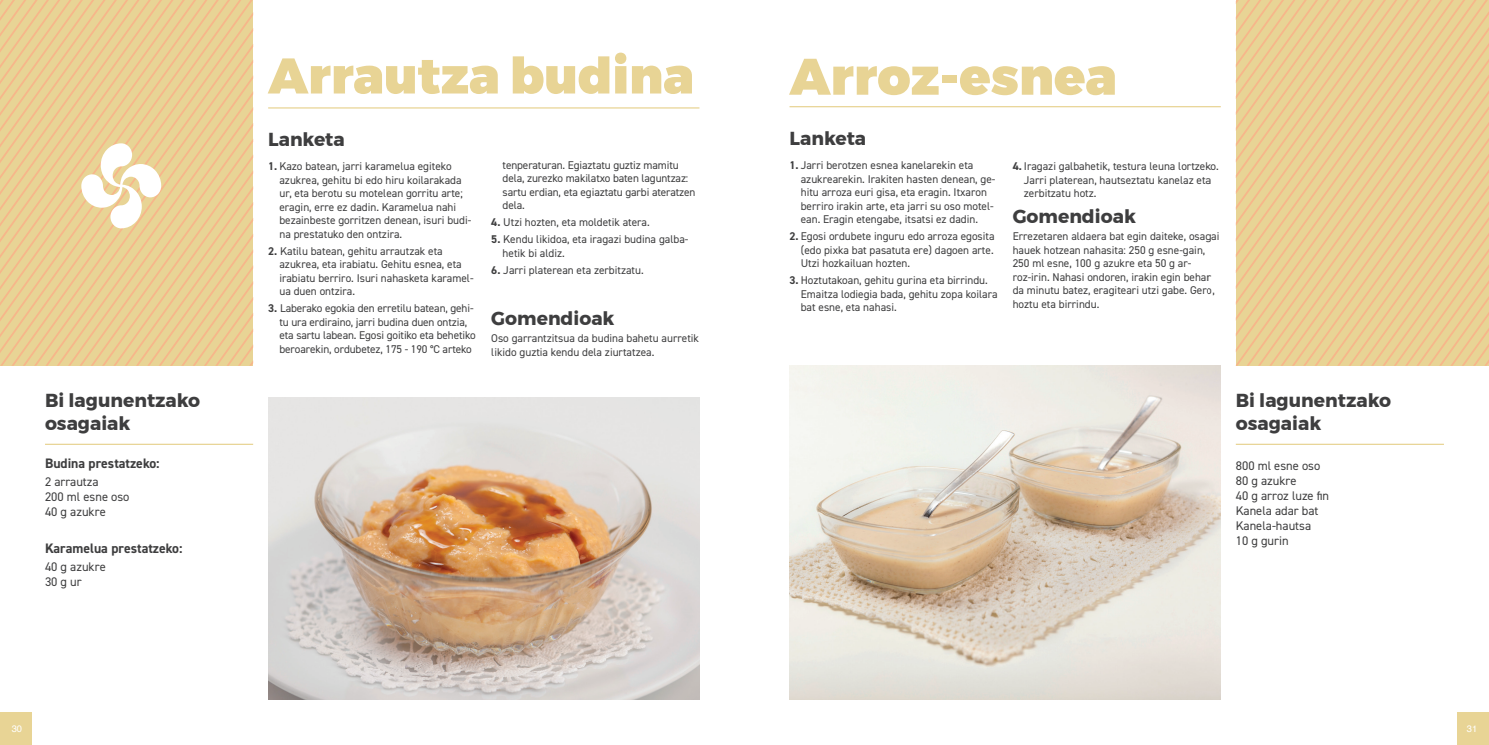
<style>
.page{position:relative;width:1489px;height:745px;background:#fff}
.page>*{position:absolute;margin:0;border:0;box-sizing:border-box;transform-origin:0 0}
.t1{font:900 51.25px "Montserrat";color:#e8d495}
.t2{font:900 50px "Montserrat";color:#e8d495}
.t3{font:700 18.75px/22.5px "Montserrat";color:#3e3e3f}
.t4{font:700 13.75px "DIN2014";color:#3e3e3f}
.t5{font:12.5px "DIN2014";color:#3e3e3f}
.t6{font:11.25px/13.5px "DIN2014";color:#3e3e3f}
.t7{font:9.38px "Helvetica";color:#fff}
.s1{font-weight:700}
</style>
<div class="page">
<div style="left:1457px;top:712px;width:31px;height:32px;background:#e8d495"></div>
<div style="left:0;top:712px;width:31px;height:32px;background:#e8d495"></div>
<img style="left:268px;top:397px;width:431px;height:302px">
<hr style="left:268px;top:107px;width:431px;height:1px;background:#e8d495">
<hr style="left:45px;top:443px;width:208px;height:1px;background:#e8d495">
<svg style="left:0;top:0;width:253px;height:365px;background:#ebcf96"></svg>
<img style="left:789px;top:365px;width:431px;height:334px">
<svg style="left:1235px;top:0;width:253px;height:365px;background:#ecd29c"></svg>
<hr style="left:1235px;top:443px;width:208px;height:1px;background:#e8d495">
<hr style="left:789px;top:106px;width:431px;height:1px;background:#e8d495">
<p class="t3" style="left:45px;top:389px;width:157px">Bi lagunentzako osagaiak</p>
<p class="t4" style="left:45px;top:453px;width:116px">Budina prestatzeko:</p>
<p class="t5" style="left:45px;top:473px;width:55px">2 arrautza</p>
<p class="t5" style="left:45px;top:488px;width:86px">200 ml esne oso</p>
<p class="t5" style="left:45px;top:503px;width:62px">40 g azukre</p>
<p class="t4" style="left:45px;top:538px;width:139px">Karamelua prestatzeko:</p>
<p class="t5" style="left:45px;top:559px;width:62px">40 g azukre</p>
<p class="t5" style="left:45px;top:574px;width:38px">30 g ur</p>
<p class="t2" style="left:268px;top:35px;width:427px">Arrautza budina</p>
<p class="t3" style="left:268px;top:128px;width:78px">Lanketa</p>
<p class="t6" style="left:279px;top:159px;width:193px;text-indent:-11px"><span class="s1">1.</span> Kazo batean, jarri karamelua egiteko azukrea, gehitu bi edo hiru koilarakada ur, eta berotu su motelean gorritu arte; eragin, erre ez dadin. Karamelua nahi bezainbeste gorritzen denean, isuri budi&shy;na prestatuko den ontzira.</p>
<p class="t6" style="left:279px;top:244px;width:196px;text-indent:-11px"><span class="s1">2.</span> Katilu batean, gehitu arrautzak eta azukrea, eta irabiatu. Gehitu esnea, eta irabiatu berriro. Isuri nahasketa karamel&shy;ua duen ontzira.</p>
<p class="t6" style="left:279px;top:301px;width:198px;text-indent:-11px"><span class="s1">3.</span> Laberako egokia den erretilu batean, gehi&shy;tu ura erdiraino, jarri budina duen ontzia, eta sartu labean. Egosi goitiko eta behetiko beroarekin, ordubetez, 175 - 190 °C arteko</p>
<p class="t6" style="left:502px;top:158px;width:194px">tenperaturan. Egiaztatu guztiz mamitu dela, zurezko makilatxo baten laguntzaz: sartu erdian, eta egiaztatu garbi ateratzen dela.</p>
<p class="t6" style="left:491px;top:215px;width:160px"><span class="s1">4.</span> Utzi hozten, eta moldetik atera.</p>
<p class="t6" style="left:502px;top:232px;width:187px;text-indent:-11px"><span class="s1">5.</span> Kendu likidoa, eta iragazi budina galba&shy;hetik bi aldiz.</p>
<p class="t6" style="left:491px;top:263px;width:154px"><span class="s1">6.</span> Jarri platerean eta zerbitzatu.</p>
<p class="t3" style="left:491px;top:307px;width:125px">Gomendioak</p>
<p class="t6" style="left:491px;top:331px;width:209px">Oso garrantzitsua da budina bahetu aurretik likido guztia kendu dela ziurtatzea.</p>
<p class="t1" style="left:789px;top:34px;width:329px">Arroz-esnea</p>
<p class="t3" style="left:789px;top:127px;width:78px">Lanketa</p>
<p class="t6" style="left:800px;top:158px;width:196px;text-indent:-11px"><span class="s1">1.</span> Jarri berotzen esnea kanelarekin eta azukrearekin. Irakiten hasten denean, ge&shy;hitu arroza euri gisa, eta eragin. Itxaron berriro irakin arte, eta jarri su oso motel&shy;ean. Eragin etengabe, itsatsi ez dadin.</p>
<p class="t6" style="left:800px;top:229px;width:195px;text-align:justify;text-indent:-11px"><span class="s1">2.</span> Egosi ordubete inguru edo arroza egosita (edo pixka bat pasatuta ere) dagoen arte.<br>Utzi hozkailuan hozten.</p>
<p class="t6" style="left:800px;top:273px;width:198px;text-indent:-11px"><span class="s1">3.</span> Hoztutakoan, gehitu gurina eta birrindu.<br>Emaitza lodiegia bada, gehitu zopa koilara bat esne, eta nahasi.</p>
<p class="t6" style="left:1023px;top:159px;width:196px;text-indent:-11px"><span class="s1">4.</span> Iragazi galbahetik, testura leuna lortzeko.<br>Jarri platerean, hautseztatu kanelaz eta zerbitzatu hotz.</p>
<p class="t3" style="left:1012px;top:205px;width:125px">Gomendioak</p>
<p class="t6" style="left:1012px;top:229px;width:208px">Errezetaren aldaera bat egin daiteke, osagai hauek hotzean nahasita: 250 g esne-gain, 250 ml esne, 100 g azukre eta 50 g ar&shy;roz-irin. Nahasi ondoren, irakin egin behar da minutu batez, eragiteari utzi gabe. Gero, hoztu eta birrindu.</p>
<p class="t3" style="left:1235px;top:389px;width:157px">Bi lagunentzako osagaiak</p>
<p class="t5" style="left:1235px;top:457px;width:86px">800 ml esne oso</p>
<p class="t5" style="left:1235px;top:472px;width:62px">80 g azukre</p>
<p class="t5" style="left:1235px;top:487px;width:95px">40 g arroz luze fin</p>
<p class="t5" style="left:1235px;top:502px;width:84px">Kanela adar bat</p>
<p class="t5" style="left:1235px;top:517px;width:77px">Kanela-hautsa</p>
<p class="t5" style="left:1235px;top:532px;width:54px">10 g gurin</p>
<p class="t7" style="left:12px;top:721px;width:12px">30</p>
<p class="t7" style="left:1466px;top:721px;width:12px">31</p>
</div>
